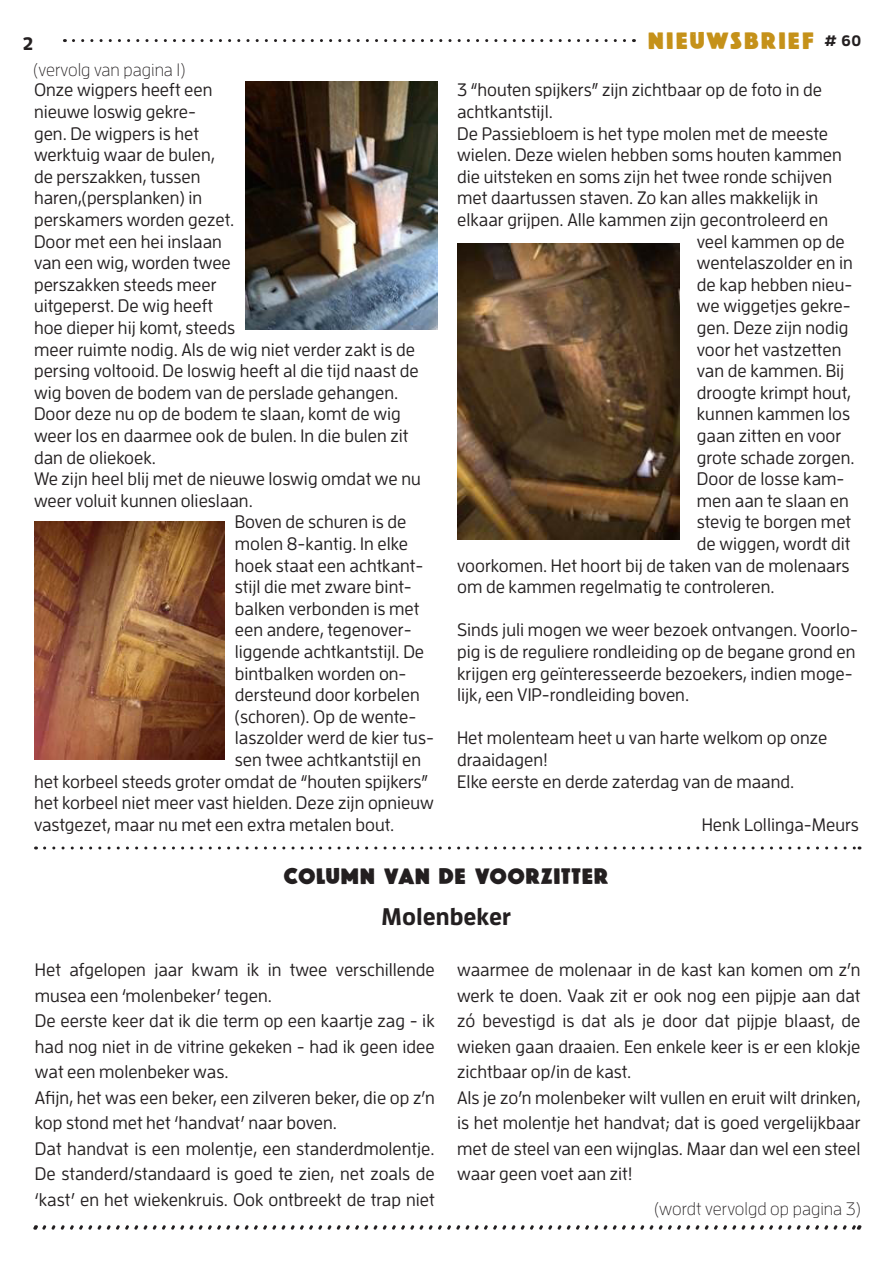
<style>
.page{position:relative;width:893px;height:1263px;background:#fff}
.page>*{position:absolute;margin:0;border:0;box-sizing:border-box;transform-origin:0 0}
.t1{font:700 24px "Enzo OT";color:#231f20}
.t2{font:900 23.85px "Garda";letter-spacing:.075em;color:#c59119}
.t3{font:900 22.5px "Garda";letter-spacing:.015em;color:#231f20}
.t4{font:500 18px/21.6px "Enzo OT";color:#231f20}
.t5{font:300 18px "Enzo OT";color:#231f20}
.t6{font:700 18px "Enzo OT";color:#231f20}
.t7{font:700 15.15px "Enzo OT";color:#231f20}
</style>
<div class="page">
<svg style="left:73px;top:39px;width:561px;height:3px"></svg>
<svg style="left:44px;top:1225px;width:816px;height:5px"></svg>
<svg style="left:45px;top:846px;width:815px;height:3px"></svg>
<img style="left:246px;top:81px;width:191px;height:249px">
<img style="left:34px;top:521px;width:190px;height:238px">
<img style="left:457px;top:244px;width:223px;height:296px">
<p class="t6" style="left:23px;top:33px;width:12px">2</p>
<p class="t5" style="left:34px;top:58px;width:153px">(vervolg van pagina 1)</p>
<p class="t4" style="left:34px;top:79px;width:386px">Onze wigpers heeft een<br>nieuwe loswig gekre-<br>gen. De wigpers is het<br>werktuig waar de bulen,<br>de perszakken, tussen<br>haren,(persplanken) in<br>perskamers worden gezet.<br>Door met een hei inslaan<br>van een wig, worden twee<br>perszakken steeds meer<br>uitgeperst. De wig heeft<br>hoe dieper hij komt, steeds<br>meer ruimte nodig. Als de wig niet verder zakt is de persing voltooid. De loswig heeft al die tijd naast de wig boven de bodem van de perslade gehangen.<br>Door deze nu op de bodem te slaan, komt de wig weer los en daarmee ook de bulen. In die bulen zit dan de oliekoek.</p>
<p class="t4" style="left:34px;top:468px;width:388px">We zijn heel blij met de nieuwe loswig omdat we nu weer voluit kunnen olieslaan.</p>
<p class="t4" style="left:235px;top:511px;width:173px">Boven de schuren is de</p>
<p class="t4" style="left:235px;top:533px;width:175px">molen 8-kantig. In elke</p>
<p class="t4" style="left:235px;top:554px;width:190px">hoek staat een achtkant-</p>
<p class="t4" style="left:235px;top:576px;width:179px">stijl die met zware bint-</p>
<p class="t4" style="left:235px;top:597px;width:186px">balken verbonden is met</p>
<p class="t4" style="left:235px;top:619px;width:178px">een andere, tegenover-</p>
<p class="t4" style="left:235px;top:641px;width:191px">liggende achtkantstijl. De</p>
<p class="t4" style="left:235px;top:662px;width:173px">bintbalken worden on-</p>
<p class="t4" style="left:235px;top:684px;width:186px">dersteund door korbelen</p>
<p class="t4" style="left:235px;top:705px;width:183px">(schoren). Op de wente-</p>
<p class="t4" style="left:235px;top:727px;width:201px">laszolder werd de kier tus-</p>
<p class="t4" style="left:235px;top:749px;width:188px">sen twee achtkantstijl en</p>
<p class="t4" style="left:34px;top:770px;width:396px">het korbeel steeds groter omdat de “houten spijkers”</p>
<p class="t4" style="left:34px;top:792px;width:401px">het korbeel niet meer vast hielden. Deze zijn opnieuw</p>
<p class="t4" style="left:34px;top:813px;width:362px">vastgezet, maar nu met een extra metalen bout.</p>
<p class="t2" style="left:648px;top:23px;width:167px">NIEUWSBRIEF</p>
<p class="t7" style="left:824px;top:31px;width:38px"># 60</p>
<p class="t4" style="left:457px;top:79px;width:366px">3 “houten spijkers” zijn zichtbaar op de foto in de achtkantstijl.</p>
<p class="t4" style="left:457px;top:122px;width:373px">De Passiebloem is het type molen met de meeste</p>
<p class="t4" style="left:457px;top:144px;width:386px">wielen. Deze wielen hebben soms houten kammen</p>
<p class="t4" style="left:457px;top:165px;width:376px">die uitsteken en soms zijn het twee ronde schijven</p>
<p class="t4" style="left:457px;top:187px;width:362px">met daartussen staven. Zo kan alles makkelijk in</p>
<p class="t4" style="left:457px;top:209px;width:372px">elkaar grijpen. Alle kammen zijn gecontroleerd en</p>
<p class="t4" style="left:697px;top:230px;width:149px">veel kammen op de</p>
<p class="t4" style="left:697px;top:252px;width:157px">wentelaszolder en in</p>
<p class="t4" style="left:697px;top:273px;width:157px">de kap hebben nieu-</p>
<p class="t4" style="left:697px;top:295px;width:155px">we wiggetjes gekre-</p>
<p class="t4" style="left:697px;top:317px;width:153px">gen. Deze zijn nodig</p>
<p class="t4" style="left:697px;top:338px;width:146px">voor het vastzetten</p>
<p class="t4" style="left:697px;top:360px;width:149px">van de kammen. Bij</p>
<p class="t4" style="left:697px;top:381px;width:155px">droogte krimpt hout,</p>
<p class="t4" style="left:697px;top:403px;width:155px">kunnen kammen los</p>
<p class="t4" style="left:697px;top:425px;width:146px">gaan zitten en voor</p>
<p class="t4" style="left:697px;top:446px;width:159px">grote schade zorgen.</p>
<p class="t4" style="left:697px;top:468px;width:149px">Door de losse kam-</p>
<p class="t4" style="left:697px;top:489px;width:154px">men aan te slaan en</p>
<p class="t4" style="left:697px;top:511px;width:156px">stevig te borgen met</p>
<p class="t4" style="left:697px;top:533px;width:155px">de wiggen, wordt dit</p>
<p class="t4" style="left:457px;top:554px;width:394px">voorkomen. Het hoort bij de taken van de molenaars</p>
<p class="t4" style="left:457px;top:576px;width:319px">om de kammen regelmatig te controleren.</p>
<p class="t4" style="left:457px;top:619px;width:402px">Sinds juli mogen we weer bezoek ontvangen. Voorlo&shy;pig is de reguliere rondleiding op de begane grond en krijgen erg geïnteresseerde bezoekers, indien moge&shy;lijk, een VIP-rondleiding boven.</p>
<p class="t4" style="left:457px;top:727px;width:372px">Het molenteam heet u van harte welkom op onze draaidagen!</p>
<p class="t4" style="left:457px;top:770px;width:339px">Elke eerste en derde zaterdag van de maand.</p>
<p class="t4" style="left:702px;top:813px;width:159px">Henk Lollinga-Meurs</p>
<p class="t3" style="left:284px;top:860px;width:327px">COLUMN VAN DE VOORZITTER</p>
<p class="t1" style="left:382px;top:901px;width:131px">Molenbeker</p>
<p class="t4" style="left:35px;top:957px;width:401px;line-height:25.5px">Het afgelopen jaar kwam ik in twee verschillende musea een ‘molenbeker’ tegen.</p>
<p class="t4" style="left:35px;top:1008px;width:401px;line-height:25.5px;text-align:justify">De eerste keer dat ik die term op een kaartje zag - ik had nog niet in de vitrine gekeken - had ik geen idee wat een molenbeker was.</p>
<p class="t4" style="left:35px;top:1084px;width:401px;line-height:25.5px">Afijn, het was een beker, een zilveren beker, die op z’n kop stond met het ‘handvat’ naar boven.</p>
<p class="t4" style="left:35px;top:1135px;width:401px;line-height:25.5px;text-align:justify">Dat handvat is een molentje, een standerdmolentje.<br>De standerd/standaard is goed te zien, net zoals de ‘kast’ en het wiekenkruis. Ook ontbreekt de trap niet</p>
<p class="t4" style="left:457px;top:957px;width:405px;line-height:25.5px;text-align:justify">waarmee de molenaar in de kast kan komen om z’n werk te doen. Vaak zit er ook nog een pijpje aan dat zó bevestigd is dat als je door dat pijpje blaast, de wieken gaan draaien. Een enkele keer is er een klokje zichtbaar op/in de kast.</p>
<p class="t4" style="left:457px;top:1084px;width:405px;line-height:25.5px;text-align:justify">Als je zo’n molenbeker wilt vullen en eruit wilt drinken, is het molentje het handvat; dat is goed vergelijkbaar met de steel van een wijnglas. Maar dan wel een steel waar geen voet aan zit!</p>
<p class="t5" style="left:654px;top:1197px;width:208px">(wordt vervolgd op pagina 3)</p>
</div>
